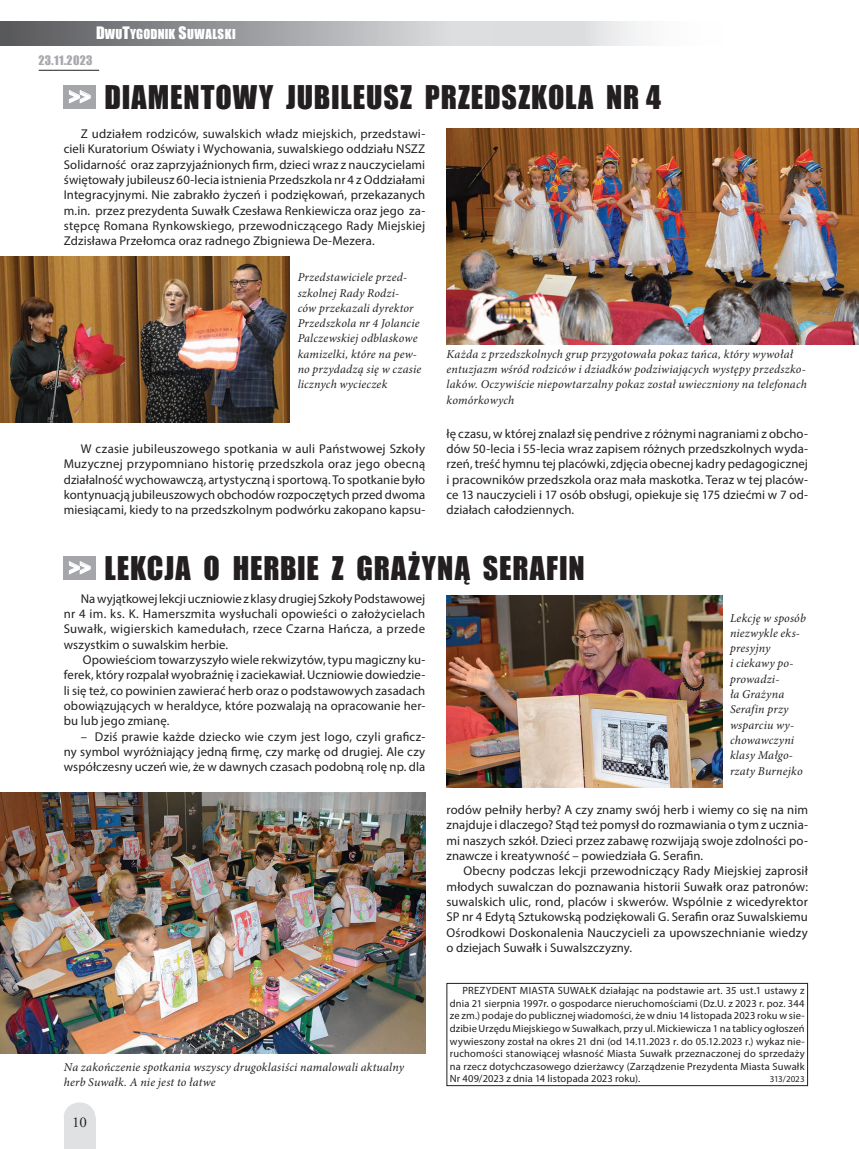
<style>
.page{position:relative;width:859px;height:1149px;background:#fff}
.page>*{position:absolute;margin:0;border:0;box-sizing:border-box;transform-origin:0 0}
.t1{font:30px "Impact";letter-spacing:.03em;color:#231f20}
.t2{font:24.45px "Impact";color:#fff;scale:.87 1}
.t3{font:15px "Adobe Garamond Pro";color:#231f20}
.t4{font:12.75px/15.3px "Myriad Pro";letter-spacing:.01em;color:#231f20;text-align:justify}
.t5{font:12.6px "Impact";letter-spacing:.015em;color:#fff}
.t6{font:italic 12px/15.3px "Minion Pro";letter-spacing:.015em;color:#231f20}
.t7{font:12px "Impact";letter-spacing:.03em;color:#a8a9ad}
.t8{font:10.5px/12.6px "Myriad Pro";letter-spacing:.01em;color:#231f20;text-align:justify}
.t9{font:9px "Myriad Pro";letter-spacing:-.005em;color:#231f20}
.s1{font-size:15.75px}
</style>
<div class="page">
<hr style="left:39px;top:70px;width:60px;height:1px;background:#231f20">
<div style="left:64px;top:1101px;width:31px;height:29px;background:#e0e1e3;border-radius:50%"></div>
<div style="left:64px;top:1116px;width:31px;height:32px;background:#e0e1e3"></div>
<svg style="left:0;top:21px;width:641px;height:24px;background:#acadb0"></svg>
<div style="left:64px;top:556px;width:32px;height:24px;background:#a5a6aa"></div>
<svg style="left:69px;top:561px;width:21px;height:13px"></svg>
<div style="left:64px;top:85px;width:32px;height:24px;background:#a5a6aa"></div>
<svg style="left:69px;top:90px;width:21px;height:13px"></svg>
<img style="left:446px;top:128px;width:413px;height:216px">
<img style="left:0;top:257px;width:289px;height:165px">
<img style="left:446px;top:595px;width:277px;height:192px">
<img style="left:1px;top:792px;width:424px;height:261px">
<div style="left:446px;top:982px;width:362px;height:103px;border:1px solid #231f20"></div>
<p class="t5" style="left:96px;top:25px;width:141px"><span class="s1">D</span>WU<span class="s1">T</span>YGODNIK <span class="s1">S</span>UWALSKI</p>
<p class="t7" style="left:38px;top:51px;width:56px">23.11.2023</p>
<h1 class="t1" style="left:104px;top:74px;width:558px">DIAMENTOWY JUBILEUSZ PRZEDSZKOLA NR 4</h1>
<h2 class="t2" style="left:69px;top:78px;width:27px">&gt;&gt;</h2>
<p class="t4" style="left:64px;top:126px;width:363px;text-indent:17px">Z udziałem rodziców, suwalskich władz miejskich, przedstawi&shy;cieli Kuratorium Oświaty i Wychowania, suwalskiego oddziału NSZZ Solidarność oraz zaprzyjaźnionych firm, dzieci wraz z nauczycielami świętowały jubileusz 60-lecia istnienia Przedszkola nr 4 z Oddziałami Integracyjnymi. Nie zabrakło życzeń i podziękowań, przekazanych m.in. przez prezydenta Suwałk Czesława Renkiewicza oraz jego za&shy;stępcę Romana Rynkowskiego, przewodniczącego Rady Miejskiej Zdzisława Przełomca oraz radnego Zbigniewa De-Mezera.</p>
<p class="t6" style="left:298px;top:269px;width:125px">Przedstawiciele przed&shy;szkolnej Rady Rodzi-<br>ców przekazali dyrektor<br>Przedszkola nr 4 Jolancie<br>Palczewskiej odblaskowe kamizelki, które na pew&shy;no przydadzą się w czasie licznych wycieczek</p>
<p class="t4" style="left:64px;top:441px;width:363px;text-indent:17px">W czasie jubileuszowego spotkania w auli Państwowej Szkoły Muzycznej przypomniano historię przedszkola oraz jego obecną działalność wychowawczą, artystyczną i sportową. To spotkanie było kontynuacją jubileuszowych obchodów rozpoczętych przed dwoma miesiącami, kiedy to na przedszkolnym podwórku zakopano kapsu-</p>
<p class="t6" style="left:446px;top:346px;width:362px">Każda z przedszkolnych grup przygotowała pokaz tańca, który wywołał entuzjazm wśród rodziców i dziadków podziwiających występy przedszko&shy;laków. Oczywiście niepowtarzalny pokaz został uwieczniony na telefonach komórkowych</p>
<p class="t4" style="left:446px;top:425px;width:363px">łę czasu, w której znalazł się pendrive z różnymi nagraniami z obcho&shy;dów 50-lecia i 55-lecia wraz zapisem różnych przedszkolnych wyda&shy;rzeń, treść hymnu tej placówki, zdjęcia obecnej kadry pedagogicznej i pracowników przedszkola oraz mała maskotka. Teraz w tej placów&shy;ce 13 nauczycieli i 17 osób obsługi, opiekuje się 175 dziećmi w 7 od&shy;działach całodziennych.</p>
<h2 class="t2" style="left:69px;top:549px;width:27px">&gt;&gt;</h2>
<h1 class="t1" style="left:104px;top:544px;width:482px">LEKCJA O HERBIE Z GRAŻYNĄ SERAFIN</h1>
<p class="t4" style="left:64px;top:590px;width:363px;text-indent:17px">Na wyjątkowej lekcji uczniowie z klasy drugiej Szkoły Podstawowej nr 4 im. ks. K. Hamerszmita wysłuchali opowieści o założycielach Suwałk, wigierskich kamedułach, rzece Czarna Hańcza, a przede wszystkim o suwalskim herbie.</p>
<p class="t4" style="left:64px;top:651px;width:363px;text-indent:19px">Opowieściom towarzyszyło wiele rekwizytów, typu magiczny ku&shy;ferek, który rozpalał wyobraźnię i zaciekawiał. Uczniowie dowiedzie&shy;li się też, co powinien zawierać herb oraz o podstawowych zasadach obowiązujących w heraldyce, które pozwalają na opracowanie her&shy;bu lub jego zmianę.</p>
<p class="t4" style="left:64px;top:728px;width:363px;text-indent:17px">– Dziś prawie każde dziecko wie czym jest logo, czyli graficz&shy;ny symbol wyróżniający jedną firmę, czy markę od drugiej. Ale czy współczesny uczeń wie, że w dawnych czasach podobną rolę np. dla</p>
<p class="t6" style="left:730px;top:610px;width:77px">Lekcję w sposób niezwykle eks&shy;presyjny<br>i ciekawy po&shy;prowadzi-<br>ła Grażyna<br>Serafin przy wsparciu wy&shy;chowawczyni klasy Małgo&shy;rzaty Burnejko</p>
<p class="t6" style="left:64px;top:1058px;width:342px">Na zakończenie spotkania wszyscy drugoklasiści namalowali aktualny herb Suwałk. A nie jest to łatwe</p>
<p class="t3" style="left:72px;top:1113px;width:16px">10</p>
<p class="t4" style="left:446px;top:801px;width:363px">rodów pełniły herby? A czy znamy swój herb i wiemy co się na nim znajduje i dlaczego? Stąd też pomysł do rozmawiania o tym z ucznia&shy;mi naszych szkół. Dzieci przez zabawę rozwijają swoje zdolności po&shy;znawcze i kreatywność – powiedziała G. Serafin.</p>
<p class="t4" style="left:446px;top:863px;width:363px;text-indent:17px">Obecny podczas lekcji przewodniczący Rady Miejskiej zaprosił młodych suwalczan do poznawania historii Suwałk oraz patronów: suwalskich ulic, rond, placów i skwerów. Wspólnie z wicedyrektor SP nr 4 Edytą Sztukowską podziękowali G. Serafin oraz Suwalskiemu Ośrodkowi Doskonalenia Nauczycieli za upowszechnianie wiedzy o dziejach Suwałk i Suwalszczyzny.</p>
<p class="t8" style="left:450px;top:983px;width:356px;text-indent:13px">PREZYDENT MIASTA SUWAŁK działając na podstawie art. 35 ust.1 ustawy z dnia 21 sierpnia 1997r. o gospodarce nieruchomościami (Dz.U. z 2023 r. poz. 344 ze zm.) podaje do publicznej wiadomości, że w dniu 14 listopada 2023 roku w sie&shy;dzibie Urzędu Miejskiego w Suwałkach, przy ul. Mickiewicza 1 na tablicy ogłoszeń wywieszony został na okres 21 dni (od 14.11.2023 r. do 05.12.2023 r.) wykaz nie&shy;ruchomości stanowiącej własność Miasta Suwałk przeznaczonej do sprzedaży na rzecz dotychczasowego dzierżawcy (Zarządzenie Prezydenta Miasta Suwałk Nr 409/2023 z dnia 14 listopada 2023 roku).</p>
<p class="t9" style="left:770px;top:1073px;width:36px">313/2023</p>
</div>
